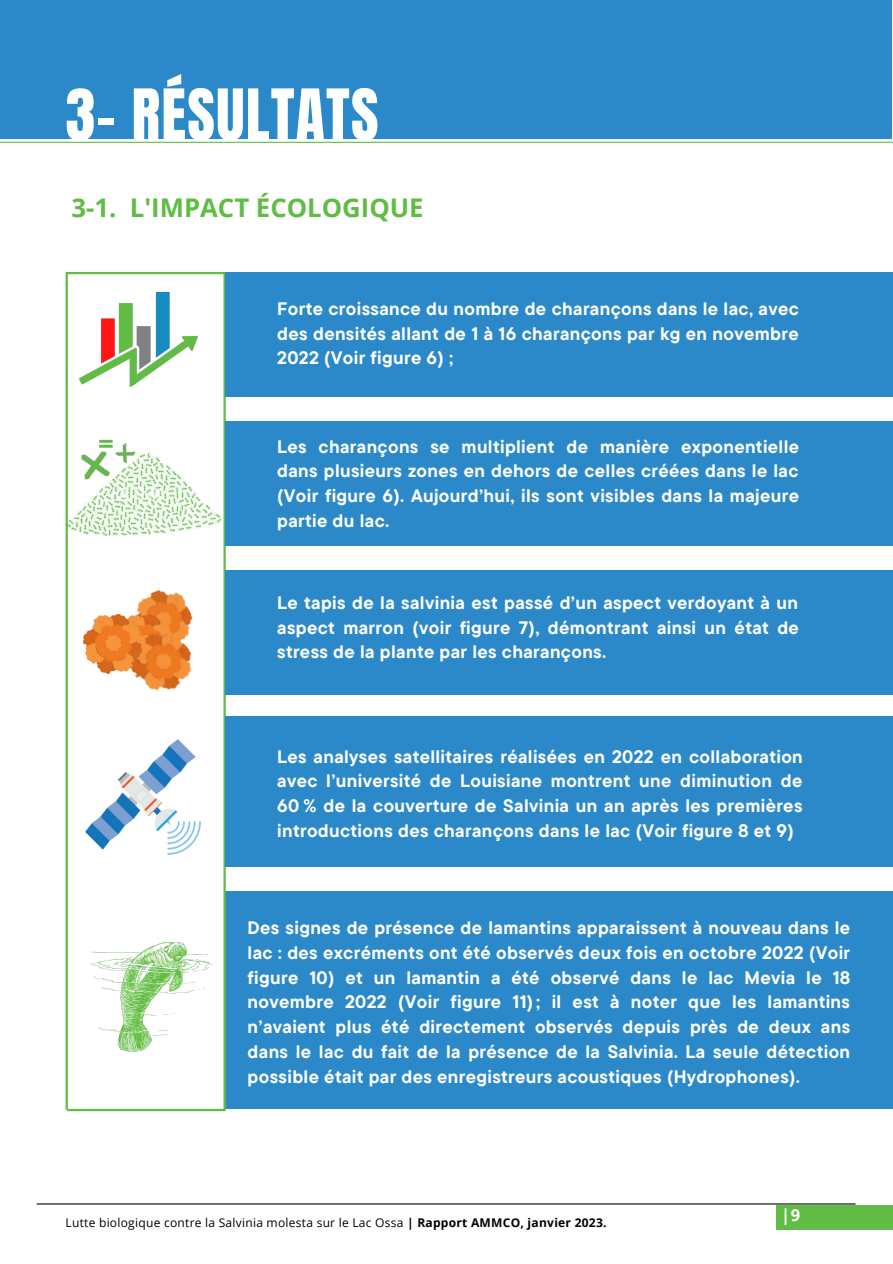
<style>
.page{position:relative;width:893px;height:1264px;background:#fff}
.page>*{position:absolute;margin:0;border:0;box-sizing:border-box;transform-origin:0 0}
.t1{font:60px "Anton";letter-spacing:.02em;color:#fff}
.t2{font:700 25.65px "Open Sans";color:#61bc45}
.t3{font:700 18px/24.8px "TT Commons Pro";letter-spacing:.02em;color:#fff;text-align:justify}
.t4{font:700 16.5px "Open Sans";color:#fff}
.t5{font:12px "Open Sans";letter-spacing:.02em;color:#000}
.s1{font-weight:700}
</style>
<div class="page">
<div style="left:776px;top:1205px;width:116px;height:24px;background:#61bc45"></div>
<hr style="left:37px;top:1203px;width:818px;height:1px;background:#000">
<div style="left:0;top:0;width:891px;height:138px;background:#2b89c9"></div>
<hr style="left:0;top:142px;width:892px;height:1px;background:#61bc45">
<div style="left:226px;top:891px;width:666px;height:218px;background:#2b89c9"></div>
<hr style="left:66px;top:272px;width:158px;height:2px;background:#61bc45">
<hr style="left:66px;top:272px;width:2px;height:837px;background:#61bc45">
<hr style="left:223px;top:272px;width:3px;height:837px;background:#61bc45">
<hr style="left:67px;top:1108px;width:159px;height:3px;background:#61bc45">
<img style="left:136px;top:589px;width:57px;height:32px">
<img style="left:80px;top:292px;width:118px;height:95px">
<img style="left:86px;top:739px;width:114px;height:115px">
<img style="left:91px;top:942px;width:120px;height:109px">
<div style="left:226px;top:570px;width:666px;height:124px;background:#2b89c9"></div>
<div style="left:226px;top:272px;width:666px;height:124px;background:#2b89c9"></div>
<div style="left:226px;top:421px;width:666px;height:124px;background:#2b89c9"></div>
<div style="left:226px;top:716px;width:666px;height:150px;background:#2b89c9"></div>
<img style="left:64px;top:451px;width:158px;height:85px">
<img style="left:141px;top:614px;width:31px;height:7px">
<img style="left:135px;top:621px;width:57px;height:70px">
<img style="left:84px;top:614px;width:57px;height:59px">
<img style="left:81px;top:451px;width:30px;height:28px">
<img style="left:115px;top:443px;width:21px;height:20px">
<hr style="left:99px;top:445px;width:14px;height:3px;background:#61bc45">
<svg style="left:99px;top:440px;width:14px;height:7px"></svg>
<h1 class="t1" style="left:66px;top:72px;width:314px">3- RÉSULTATS</h1>
<h2 class="t2" style="left:72px;top:189px;width:353px">3-1. L'IMPACT ÉCOLOGIQUE</h2>
<p class="t3" style="left:277px;top:295px;width:523px">Forte croissance du nombre de charançons dans le lac, avec des densités allant de 1 à 16 charançons par kg en novembre 2022 (Voir figure 6) ;</p>
<p class="t3" style="left:277px;top:433px;width:523px">Les charançons se multiplient de manière exponentielle dans plusieurs zones en dehors de celles créées dans le lac (Voir figure 6). Aujourd’hui, ils sont visibles dans la majeure partie du lac.</p>
<p class="t3" style="left:277px;top:589px;width:523px">Le tapis de la salvinia est passé d’un aspect verdoyant à un aspect marron (voir figure 7), démontrant ainsi un état de stress de la plante par les charançons.</p>
<p class="t3" style="left:277px;top:743px;width:527px">Les analyses satellitaires réalisées en 2022 en collaboration avec l’université de Louisiane montrent une diminution de 60 % de la couverture de Salvinia un an après les premières introductions des charançons dans le lac (Voir figure 8 et 9)</p>
<p class="t3" style="left:247px;top:915px;width:604px">Des signes de présence de lamantins apparaissent à nouveau dans le lac : des excréments ont été observés deux fois en octobre 2022 (Voir figure 10) et un lamantin a été observé dans le lac Mevia le 18 novembre 2022 (Voir figure 11); il est à noter que les lamantins n’avaient plus été directement observés depuis près de deux ans dans le lac du fait de la présence de la Salvinia. La seule détection possible était par des enregistreurs acoustiques (Hydrophones).</p>
<p class="t5" style="left:66px;top:1213px;width:542px">Lutte biologique contre la Salvinia molesta sur le Lac Ossa <span class="s1">| Rapport AMMCO, janvier 2023.</span></p>
<p class="t4" style="left:781px;top:1203px;width:20px">|9</p>
</div>
